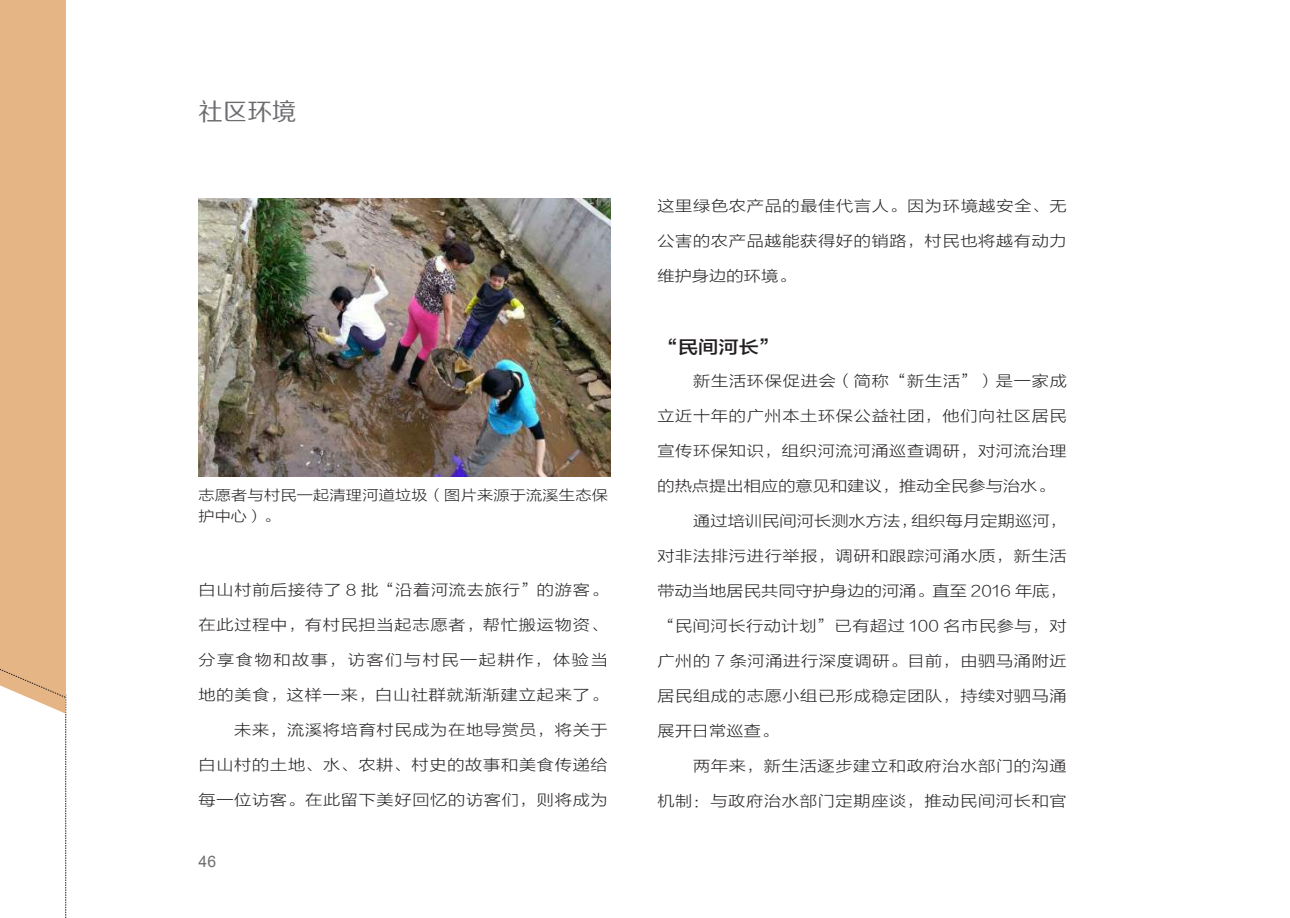
<style>
.page{position:relative;width:1290px;height:918px;background:#fff}
.page>*{position:absolute;margin:0;border:0;box-sizing:border-box;transform-origin:0 0}
.t1{font:24.5px "FZZHJW NFDS GB1 0";color:#6c6d70}
.t2{font:17.5px "FZLTZHK NFDS GBK1 0";color:#231f20;scale:1.15 1}
.t3{font:15.75px "Arial";color:#6c6d70}
.t4{font:14.88px "FZLTXHK NFDS GBK1 0";letter-spacing:.045em;color:#231f20;scale:1.15 1}
.t5{font:14.88px "FZLTXHK NFDS GBK1 0";letter-spacing:.01em;color:#231f20;scale:1.15 1}
.t6{font:14.88px "FZLTXHK NFDS GBK1 0";letter-spacing:.095em;color:#231f20;scale:1.15 1}
.t7{font:14px/21px "FZLTXHK NFDS GBK1 0";letter-spacing:.02em;color:#231f20;scale:1.15 1}
</style>
<div class="page">
<svg style="left:0;top:0;width:66px;height:918px"></svg>
<img style="left:198px;top:198px;width:412px;height:279px">
<h1 class="t1" style="left:198px;top:99px;width:99px">社区环境</h1>
<p class="t7" style="left:198px;top:485px;width:357px">志愿者与村民一起清理河道垃圾（图片来源于流溪生态保护中心）。</p>
<p class="t4" style="left:198px;top:581px;width:357px">白山村前后接待了 8 批“沿着河流去旅行”的游客。</p>
<p class="t4" style="left:198px;top:616px;width:357px">在此过程中，有村民担当起志愿者，帮忙搬运物资、</p>
<p class="t6" style="left:198px;top:651px;width:357px">分享食物和故事，访客们与村民一起耕作，体验当</p>
<p class="t4" style="left:198px;top:686px;width:357px">地的美食，这样一来，白山社群就渐渐建立起来了。</p>
<p class="t4" style="left:234px;top:721px;width:326px">未来，流溪将培育村民成为在地导赏员，将关于</p>
<p class="t4" style="left:198px;top:756px;width:357px">白山村的土地、水、农耕、村史的故事和美食传递给</p>
<p class="t4" style="left:198px;top:791px;width:357px">每一位访客。在此留下美好回忆的访客们，则将成为</p>
<p class="t3" style="left:198px;top:850px;width:19px">46</p>
<p class="t4" style="left:657px;top:198px;width:357px">这里绿色农产品的最佳代言人。因为环境越安全、无</p>
<p class="t4" style="left:657px;top:233px;width:357px">公害的农产品越能获得好的销路，村民也将越有动力</p>
<p class="t5" style="left:657px;top:268px;width:122px">维护身边的环境。</p>
<p class="t2" style="left:657px;top:338px;width:107px">“民间河长”</p>
<p class="t4" style="left:693px;top:373px;width:326px">新生活环保促进会（简称“新生活”）是一家成</p>
<p class="t4" style="left:657px;top:408px;width:357px">立近十年的广州本土环保公益社团，他们向社区居民</p>
<p class="t4" style="left:657px;top:443px;width:357px">宣传环保知识，组织河流河涌巡查调研，对河流治理</p>
<p class="t5" style="left:657px;top:478px;width:347px">的热点提出相应的意见和建议，推动全民参与治水。</p>
<p class="t5" style="left:693px;top:513px;width:326px">通过培训民间河长测水方法，组织每月定期巡河，</p>
<p class="t4" style="left:657px;top:548px;width:357px">对非法排污进行举报，调研和跟踪河涌水质，新生活</p>
<p class="t5" style="left:657px;top:583px;width:357px">带动当地居民共同守护身边的河涌。直至 2016 年底，</p>
<p class="t4" style="left:657px;top:618px;width:357px">“民间河长行动计划”已有超过 100 名市民参与，对</p>
<p class="t4" style="left:657px;top:653px;width:357px">广州的 7 条河涌进行深度调研。目前，由驷马涌附近</p>
<p class="t4" style="left:657px;top:688px;width:357px">居民组成的志愿小组已形成稳定团队，持续对驷马涌</p>
<p class="t4" style="left:657px;top:723px;width:107px">展开日常巡查。</p>
<p class="t4" style="left:693px;top:758px;width:326px">两年来，新生活逐步建立和政府治水部门的沟通</p>
<p class="t4" style="left:657px;top:793px;width:357px">机制：与政府治水部门定期座谈，推动民间河长和官</p>
</div>
